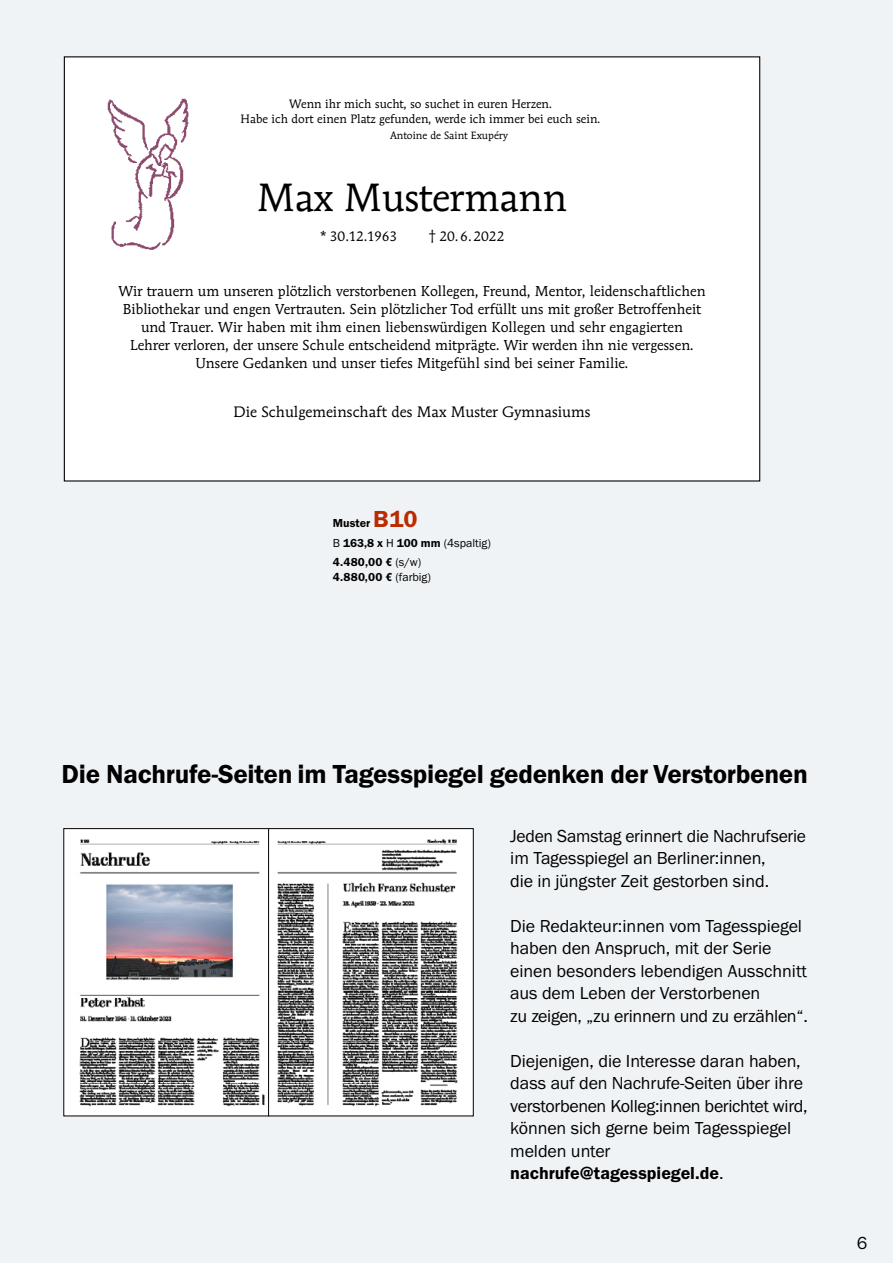
<style>
.page{position:relative;width:893px;height:1263px;background:#f0f3f5}
.page>*{position:absolute;margin:0;border:0;box-sizing:border-box;transform-origin:0 0}
.t1{font:39px "Mendoza Roman Std";letter-spacing:-.01em;color:#000}
.t2{font:600 27px "Franklin Gothic FS";letter-spacing:-.01em;color:#000}
.t3{font:18px/22.5px "Franklin Gothic FS";letter-spacing:-.01em;color:#000}
.t4{font:15px "Mendoza Roman Std";color:#000}
.t5{font:14.25px/18px "Mendoza Roman Std";color:#000;text-align:center}
.t6{font:13.5px "Mendoza Roman Std";color:#000}
.t7{font:12px/15px "Mendoza Roman Std";color:#000;text-align:center}
.t8{font:600 12px/19.5px "Franklin Gothic FS";letter-spacing:.02em;color:#000}
.t9{font:10.5px "Mendoza Roman Std";color:#000}
.s1{font-size:24px;color:#bc2a01}
.s2{font-weight:400}
.s3{font-weight:600}
</style>
<div class="page">
<div style="left:64px;top:56px;width:696px;height:426px;background:#fff"></div>
<img style="left:107px;top:98px;width:82px;height:152px">
<img style="left:66px;top:830px;width:201px;height:284px">
<svg style="left:270px;top:830px;width:201px;height:284px"></svg>
<div style="left:268px;top:828px;width:205px;height:288px;border:1px solid #000"></div>
<p class="t7" style="left:241px;top:96px;width:361px">Wenn ihr mich sucht, so suchet in euren Herzen.<br>Habe ich dort einen Platz gefunden, werde ich immer bei euch sein.</p>
<p class="t9" style="left:390px;top:129px;width:119px">Antoine de Saint Exupéry</p>
<h1 class="t1" style="left:257px;top:173px;width:312px">Max Mustermann</h1>
<p class="t6" style="left:320px;top:228px;width:79px">* 30.12.1963</p>
<p class="t6" style="left:428px;top:228px;width:78px">† 20.6.2022</p>
<p class="t5" style="left:118px;top:282px;width:589px">Wir trauern um unseren plötzlich verstorbenen Kollegen, Freund, Mentor, leidenschaftlichen Bibliothekar und engen Vertrauten. Sein plötzlicher Tod erfüllt uns mit großer Betroffenheit und Trauer. Wir haben mit ihm einen liebenswürdigen Kollegen und sehr engagierten<br>Lehrer verloren, der unsere Schule entscheidend mitprägte. Wir werden ihn nie vergessen.<br>Unsere Gedanken und unser tiefes Mitgefühl sind bei seiner Familie.</p>
<p class="t4" style="left:234px;top:403px;width:359px">Die Schulgemeinschaft des Max Muster Gymnasiums</p>
<p class="t8" style="left:333px;top:514px;width:160px">Muster <span class="s1">B10<br></span><span class="s2">B</span> 163,8 x <span class="s2">H</span> 100 mm <span class="s2">(4spaltig)<br></span>4.480,00 € <span class="s2">(s/w)</span></p>
<p class="t8" style="left:333px;top:567px;width:100px">4.880,00 € <span class="s2">(farbig)</span></p>
<h2 class="t2" style="left:62px;top:759px;width:748px">Die Nachrufe-Seiten im Tagesspiegel gedenken der Verstorbenen</h2>
<p class="t3" style="left:510px;top:825px;width:297px">Jeden Samstag erinnert die Nachrufserie im Tagesspiegel an Berliner:innen,<br>die in jüngster Zeit gestorben sind.</p>
<p class="t3" style="left:510px;top:915px;width:299px">Die Redakteur:innen vom Tagesspiegel haben den Anspruch, mit der Serie einen besonders lebendigen Ausschnitt aus dem Leben der Verstorbenen<br>zu zeigen, „zu erinnern und zu erzählen“.</p>
<p class="t3" style="left:510px;top:1050px;width:299px">Diejenigen, die Interesse daran haben, dass auf den Nachrufe-Seiten über ihre verstorbenen Kolleg:innen berichtet wird, können sich gerne beim Tagesspiegel melden unter <span class="s3">nachrufe@tagesspiegel.de</span>.</p>
<p class="t3" style="left:857px;top:1232px;width:12px">6</p>
</div>
